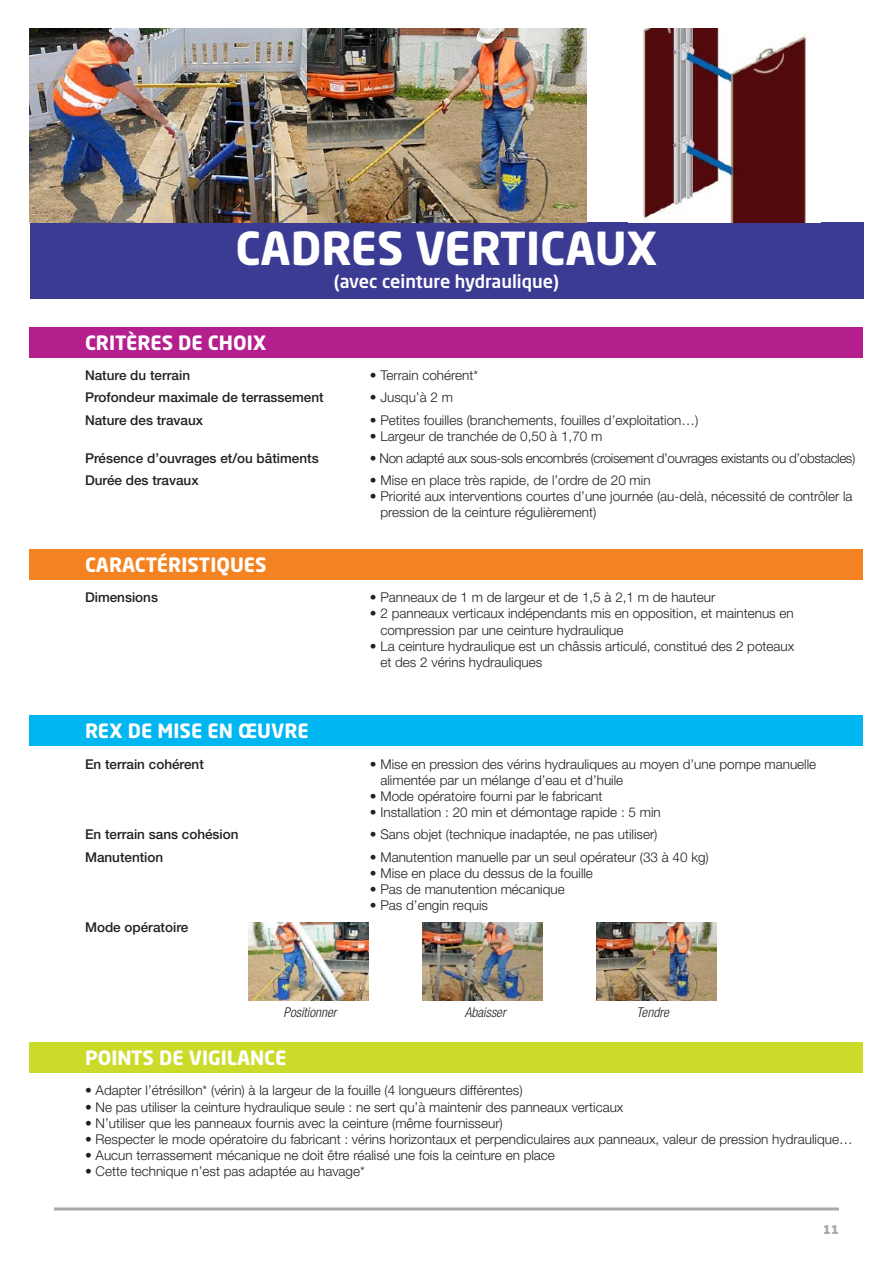
<style>
.page{position:relative;width:893px;height:1263px;background:#fff}
.page>*{position:absolute;margin:0;border:0;box-sizing:border-box;transform-origin:0 0}
.t1{font:700 45px "Neo Sans Std";color:#fff}
.Inter{font:700 19.5px "Neo Sans Std";color:#fff}
.t2{font:500 18px "Neo Sans Std";color:#fff}
.Courant{font:300 13.5px/16.2px "Helvetica Neue LT Pro";color:#231f20}
.Courant-2{font:500 13.5px "Helvetica Neue LT Pro";color:#231f20}
.Courant-3{font:300 13.5px "Helvetica Neue LT Pro";letter-spacing:-.03em;color:#231f20}
.t3{font:italic 300 condensed 13.5px "Helvetica Neue LT Pro";color:#231f20}
.t4{font:900 12px "Neo Sans Std";color:#a8a9ad}
</style>
<div class="page">
<hr style="left:54px;top:1207px;width:785px;height:3px;background:#a8a9ad">
<div style="left:30px;top:222px;width:833px;height:77px;background:#3b3b93"></div>
<img style="left:30px;top:29px;width:556px;height:193px">
<img style="left:642px;top:29px;width:165px;height:193px">
<div style="left:30px;top:327px;width:833px;height:31px;background:#b41e8d"></div>
<div style="left:30px;top:549px;width:833px;height:31px;background:#f58220"></div>
<img style="left:248px;top:922px;width:120px;height:78px">
<img style="left:422px;top:922px;width:120px;height:78px">
<img style="left:596px;top:922px;width:120px;height:78px">
<div style="left:30px;top:715px;width:833px;height:31px;background:#00b6f0"></div>
<div style="left:30px;top:1042px;width:833px;height:31px;background:#cadb2a"></div>
<p class="t1" style="left:235px;top:220px;width:424px">CADRES VERTICAUX</p>
<p class="t2" style="left:334px;top:270px;width:227px">(avec ceinture hydraulique)</p>
<p class="Inter" style="left:85px;top:330px;width:183px">CRITÈRES DE CHOIX</p>
<p class="Courant-2" style="left:85px;top:367px;width:107px">Nature du terrain</p>
<p class="Courant" style="left:370px;top:367px;width:110px">• Terrain cohérent*</p>
<p class="Courant-2" style="left:85px;top:390px;width:240px">Profondeur maximale de terrassement</p>
<p class="Courant" style="left:370px;top:389px;width:85px">• Jusqu’à 2 m</p>
<p class="Courant-2" style="left:85px;top:412px;width:120px">Nature des travaux</p>
<p class="Courant" style="left:370px;top:411px;width:330px">• Petites fouilles (branchements, fouilles d’exploitation…)</p>
<p class="Courant" style="left:370px;top:428px;width:234px">• Largeur de tranchée de 0,50 à 1,70 m</p>
<p class="Courant-2" style="left:85px;top:450px;width:235px">Présence d’ouvrages et/ou bâtiments</p>
<p class="Courant-3" style="left:370px;top:450px;width:487px">• Non adapté aux sous-sols encombrés (croisement d’ouvrages existants ou d’obstacles)</p>
<p class="Courant-2" style="left:85px;top:472px;width:115px">Durée des travaux</p>
<p class="Courant" style="left:370px;top:472px;width:282px">• Mise en place très rapide, de l’ordre de 20 min</p>
<p class="Courant" style="left:380px;top:488px;width:474px;text-indent:-11px">• Priorité aux interventions courtes d’une journée (au-delà, nécessité de contrôler la pression de la ceinture régulièrement)</p>
<p class="Inter" style="left:85px;top:552px;width:183px">CARACTÉRISTIQUES</p>
<p class="Courant-2" style="left:85px;top:589px;width:75px">Dimensions</p>
<p class="Courant" style="left:370px;top:589px;width:347px">• Panneaux de 1 m de largeur et de 1,5 à 2,1 m de hauteur</p>
<p class="Courant" style="left:380px;top:605px;width:415px;text-indent:-11px">• 2 panneaux verticaux indépendants mis en opposition, et maintenus en compression par une ceinture hydraulique</p>
<p class="Courant" style="left:380px;top:638px;width:415px;text-indent:-11px">• La ceinture hydraulique est un châssis articulé, constitué des 2 poteaux et des 2 vérins hydrauliques</p>
<p class="Inter" style="left:85px;top:718px;width:225px">REX DE MISE EN ŒUVRE</p>
<p class="Courant-2" style="left:85px;top:756px;width:120px">En terrain cohérent</p>
<p class="Courant" style="left:380px;top:755px;width:437px;text-indent:-11px">• Mise en pression des vérins hydrauliques au moyen d’une pompe manuelle alimentée par un mélange d’eau et d’huile</p>
<p class="Courant" style="left:370px;top:788px;width:234px">• Mode opératoire fourni par le fabricant</p>
<p class="Courant" style="left:370px;top:804px;width:292px">• Installation : 20 min et démontage rapide : 5 min</p>
<p class="Courant-2" style="left:85px;top:826px;width:155px">En terrain sans cohésion</p>
<p class="Courant" style="left:370px;top:826px;width:289px">• Sans objet (technique inadaptée, ne pas utiliser)</p>
<p class="Courant-2" style="left:85px;top:849px;width:80px">Manutention</p>
<p class="Courant" style="left:370px;top:848px;width:340px">• Manutention manuelle par un seul opérateur (33 à 40 kg)</p>
<p class="Courant" style="left:370px;top:864px;width:225px">• Mise en place du dessus de la fouille</p>
<p class="Courant" style="left:370px;top:881px;width:196px">• Pas de manutention mécanique</p>
<p class="Courant" style="left:370px;top:897px;width:120px">• Pas d’engin requis</p>
<p class="Courant-2" style="left:85px;top:919px;width:105px">Mode opératoire</p>
<p class="t3" style="left:284px;top:1004px;width:54px">Positionner</p>
<p class="t3" style="left:465px;top:1004px;width:42px">Abaisser</p>
<p class="t3" style="left:637px;top:1004px;width:34px">Tendre</p>
<p class="Inter" style="left:85px;top:1045px;width:203px">POINTS DE VIGILANCE</p>
<p class="Courant" style="left:85px;top:1082px;width:439px">• Adapter l’étrésillon* (vérin) à la largeur de la fouille (4 longueurs différentes)</p>
<p class="Courant" style="left:85px;top:1098px;width:540px">• Ne pas utiliser la ceinture hydraulique seule : ne sert qu’à maintenir des panneaux verticaux</p>
<p class="Courant" style="left:85px;top:1115px;width:419px">• N’utiliser que les panneaux fournis avec la ceinture (même fournisseur)</p>
<p class="Courant" style="left:85px;top:1131px;width:769px">• Respecter le mode opératoire du fabricant : vérins horizontaux et perpendiculaires aux panneaux, valeur de pression hydraulique…</p>
<p class="Courant" style="left:85px;top:1147px;width:471px">• Aucun terrassement mécanique ne doit être réalisé une fois la ceinture en place</p>
<p class="Courant" style="left:85px;top:1163px;width:281px">• Cette technique n’est pas adaptée au havage*</p>
<p class="t4" style="left:823px;top:1222px;width:17px">11</p>
</div>
